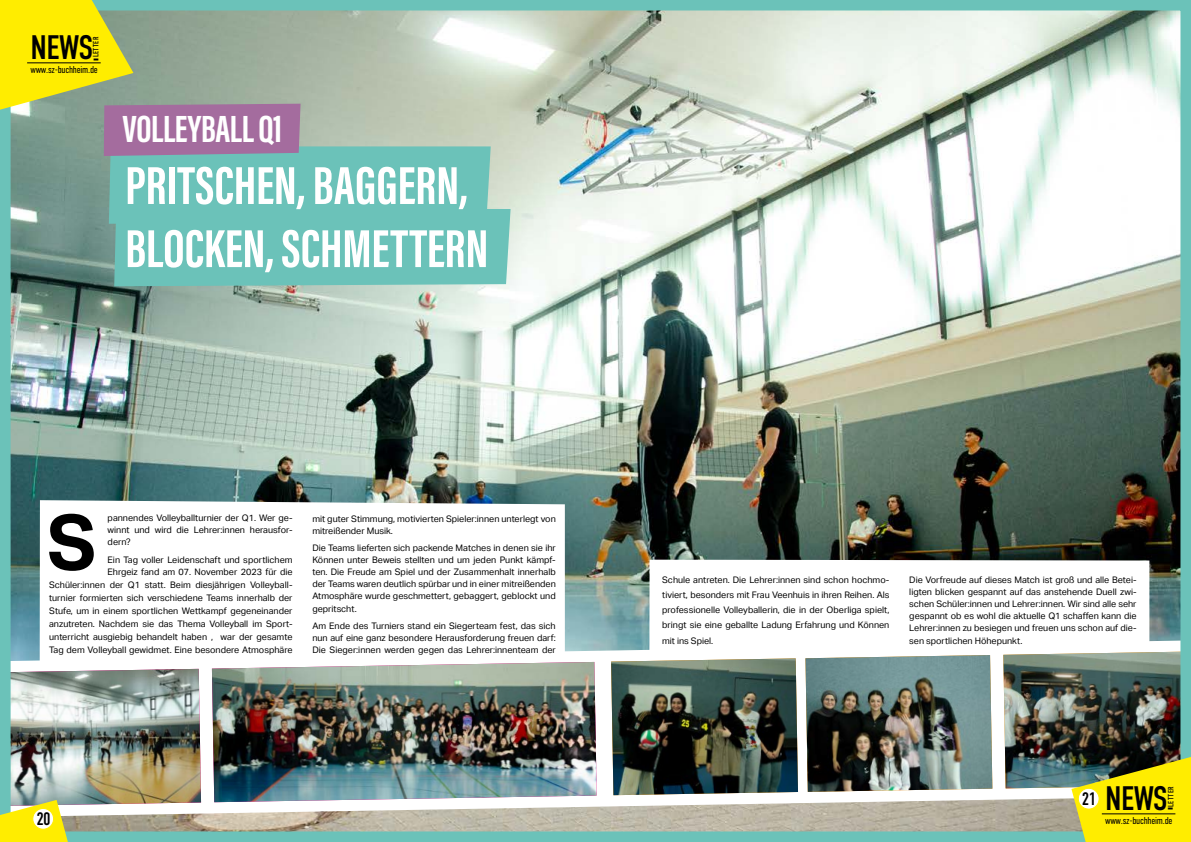
<style>
.page{position:relative;width:1191px;height:842px;background:#fff}
.page>*{position:absolute;margin:0;border:0;box-sizing:border-box;transform-origin:0 0}
.t1{font:700 76.2px "Aktiv Grotesk";color:#000}
.t2{font:700 55px/63.1px "Acumin Pro Extra Cond";color:#fff}
.t3{font:700 39px "Acumin Pro Extra Cond";letter-spacing:-.01em;color:#fff}
.t4{font:34px "DIN Condensed";letter-spacing:-.015em;color:#000}
.t5{font:18px "DIN Condensed";color:#000}
.t6{font:300 10px "DIN Condensed";letter-spacing:-.025em;color:#000}
.t7{font:9px/12.1px "Aktiv Grotesk";color:#000;text-align:justify}
.t8{font:7.7px "DIN Condensed";letter-spacing:.05em;color:#000}
</style>
<div class="page">
<img style="left:0;top:0;width:1191px;height:842px">
<svg style="left:40px;top:500px;width:525px;height:161px"></svg>
<img style="left:611px;top:658px;width:187px;height:137px">
<svg style="left:649px;top:560px;width:500px;height:91px"></svg>
<img style="left:1003px;top:651px;width:188px;height:191px">
<svg style="left:0;top:0;width:510px;height:286px;background:#91b89f"></svg>
<img style="left:0;top:669px;width:201px;height:173px">
<hr style="left:27px;top:62px;width:74px;height:1px;background:#000">
<hr style="left:1101px;top:813px;width:74px;height:1px;background:#000">
<h3 class="t4" style="left:30px;top:29px;width:70px">NEWS<sub>-</sub></h3>
<p class="t8" style="left:92px;top:57px;width:22px;rotate:-90deg">LETTER</p>
<p class="t6" style="left:30px;top:64px;width:69px">www.sz-buchheim.de</p>
<h3 class="t3" style="left:122px;top:104px;width:161px">VOLLEYBALL Q1</h3>
<h2 class="t2" style="left:125px;top:153px;width:364px">PRITSCHEN, BAGGERN,<br>BLOCKEN, SCHMETTERN</h2>
<h1 class="t1" style="left:47px;top:499px;width:51px">S</h1>
<p class="t7" style="left:108px;top:512px;width:186px">pannendes Volleyballturnier der Q1. Wer ge&shy;winnt und wird die Lehrer:innen herausfor&shy;dern?</p>
<p class="t7" style="left:108px;top:554px;width:186px">Ein Tag voller Leidenschaft und sportlichem<br>Ehrgeiz fand am 07. November 2023 für die</p>
<p class="t7" style="left:49px;top:579px;width:245px;line-height:13px">Schüler:innen der Q1 statt. Beim diesjährigen Volleyball&shy;turnier formierten sich verschiedene Teams innerhalb der Stufe, um in einem sportlichen Wettkampf gegeneinander anzutreten. Nachdem sie das Thema Volleyball im Sport&shy;unterricht ausgiebig behandelt haben , war der gesamte Tag dem Volleyball gewidmet. Eine besondere Atmosphäre</p>
<p class="t7" style="left:312px;top:512px;width:245px">mit guter Stimmung, motivierten Spieler:innen unterlegt von mitreißender Musik.</p>
<p class="t7" style="left:312px;top:542px;width:245px">Die Teams lieferten sich packende Matches in denen sie ihr Können unter Beweis stellten und um jeden Punkt kämpf&shy;ten. Die Freude am Spiel und der Zusammenhalt innerhalb der Teams waren deutlich spürbar und in einer mitreißenden Atmosphäre wurde geschmettert, gebaggert, geblockt und gepritscht.</p>
<p class="t7" style="left:312px;top:620px;width:245px">Am Ende des Turniers stand ein Siegerteam fest, das sich nun auf eine ganz besondere Herausforderung freuen darf:<br>Die Sieger:innen werden gegen das Lehrer:innenteam der</p>
<h3 class="t5" style="left:36px;top:809px;width:16px">20</h3>
<p class="t7" style="left:662px;top:572px;width:229px;line-height:15.1px">Schule antreten. Die Lehrer:innen sind schon hochmo&shy;tiviert, besonders mit Frau Veenhuis in ihren Reihen. Als professionelle Volleyballerin, die in der Oberliga spielt, bringt sie eine geballte Ladung Erfahrung und Können mit ins Spiel.</p>
<p class="t7" style="left:909px;top:574px;width:229px">Die Vorfreude auf dieses Match ist groß und alle Betei&shy;ligten blicken gespannt auf das anstehende Duell zwi&shy;schen Schüler:innen und Lehrer:innen. Wir sind alle sehr gespannt ob es wohl die aktuelle Q1 schaffen kann die Lehrer:innen zu besiegen und freuen uns schon auf die&shy;sen sportlichen Höhepunkt.</p>
<h3 class="t5" style="left:1082px;top:789px;width:16px">21</h3>
<h3 class="t4" style="left:1105px;top:780px;width:70px">NEWS<sub>-</sub></h3>
<p class="t8" style="left:1166px;top:807px;width:22px;rotate:-90deg">LETTER</p>
<p class="t6" style="left:1105px;top:814px;width:69px">www.sz-buchheim.de</p>
</div>
